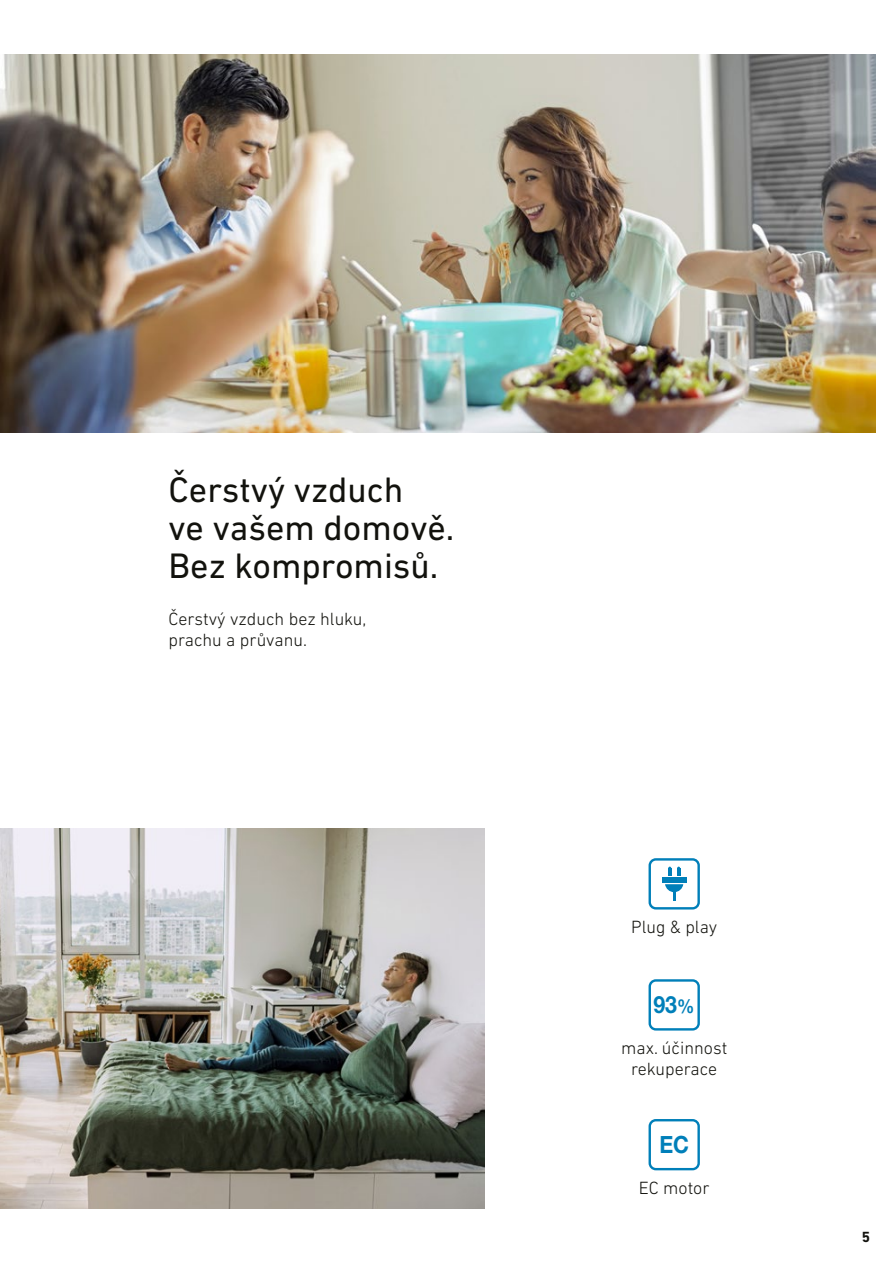
<style>
.page{position:relative;width:893px;height:1263px;background:#fff}
.page>*{position:absolute;margin:0;border:0;box-sizing:border-box;transform-origin:0 0}
.t1{font:36px/38.1px "DIN Next LT Pro";color:#12120d}
.t2{font:700 23.7px "Helvetica Neue LT Pro";color:#007fb9;scale:.9 1}
.t3{font:300 18px/21px "DIN Next LT Pro";color:#12120d}
.t4{font:700 15px "DIN Next LT Pro";color:#12120d}
.s1{font-size:19.2px}
</style>
<div class="page">
<img style="left:0;top:828px;width:485px;height:381px">
<img style="left:0;top:54px;width:876px;height:379px">
<div style="left:648px;top:979px;width:52px;height:51px;border:2px solid #007fb9;border-radius:6px"></div>
<div style="left:648px;top:1119px;width:52px;height:51px;border:2px solid #007fb9;border-radius:6px"></div>
<div style="left:648px;top:858px;width:52px;height:51px;border:2px solid #007fb9;border-radius:6px"></div>
<svg style="left:662px;top:867px;width:24px;height:34px"></svg>
<h1 class="t1" style="left:169px;top:470px;width:287px">Čerstvý vzduch<br>ve vašem domově.<br>Bez kompromisů.</h1>
<p class="t3" style="left:169px;top:608px;width:199px">Čerstvý vzduch bez hluku, prachu a průvanu.</p>
<p class="t3" style="left:631px;top:916px;width:88px">Plug &amp; play</p>
<h2 class="t2" style="left:654px;top:990px;width:47px">93<span class="s1">%</span></h2>
<p class="t3" style="left:621px;top:1037px;width:108px;text-align:center">max. účinnost rekuperace</p>
<h2 class="t2" style="left:659px;top:1130px;width:34px">EC</h2>
<p class="t3" style="left:639px;top:1177px;width:72px">EC motor</p>
<p class="t4" style="left:862px;top:1228px;width:10px">5</p>
</div>
